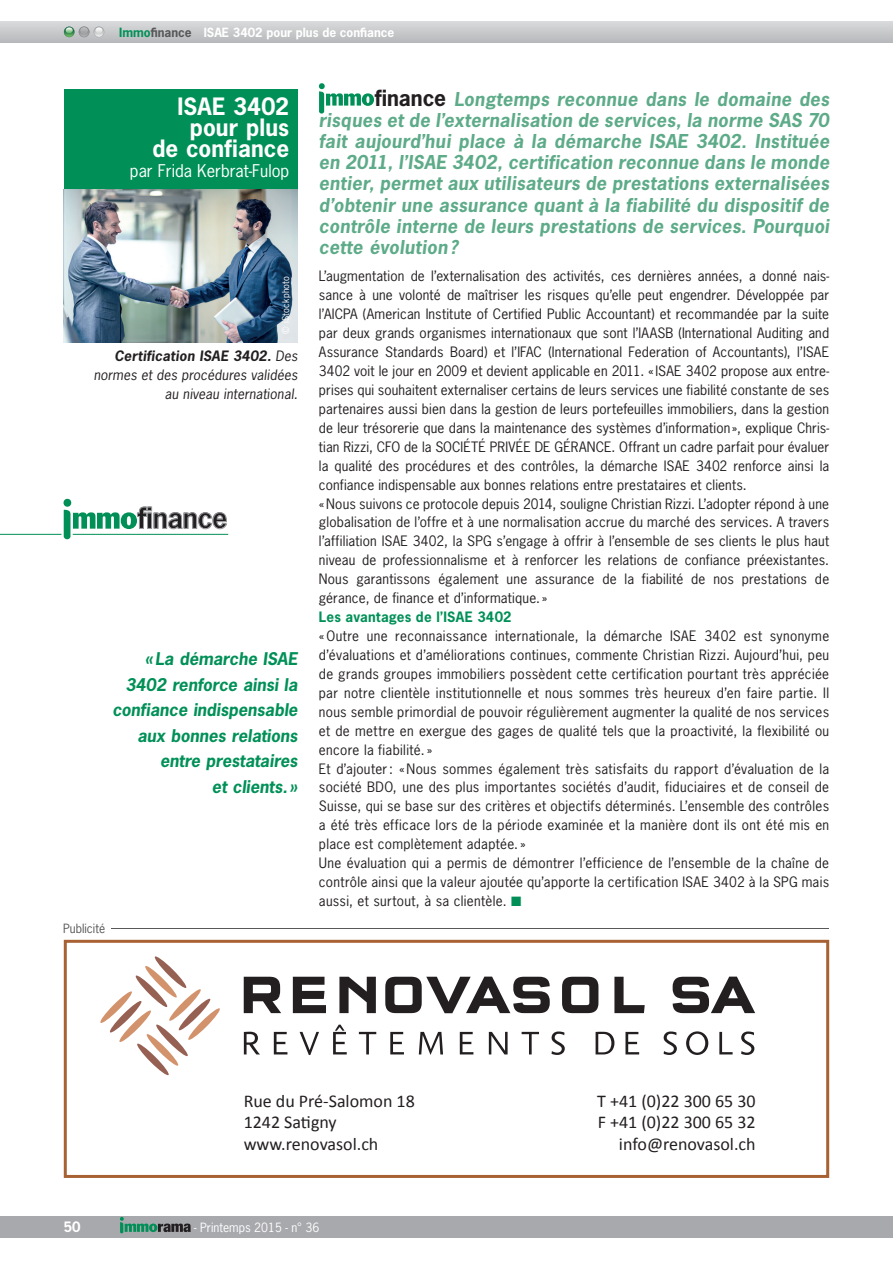
<style>
.page{position:relative;width:893px;height:1263px;background:#fff}
.page>*{position:absolute;margin:0;border:0;box-sizing:border-box;transform-origin:0 0}
.t1{font:700 27.3px "News Gothic Std";letter-spacing:-.02em;color:#231f20}
.t2{font:700 22.5px/21px "News Gothic Std";letter-spacing:.005em;color:#fff;text-align:right}
.t3{font:italic 700 18px/21.1px "News Gothic Std";letter-spacing:.02em;color:#5dab88;text-align:justify}
.t4{font:18px/21.6px "Calibri";color:#231f20}
.t5{font:italic 700 16.5px/25.5px "News Gothic Std";color:#009057;text-align:right}
.t6{font:16.5px "News Gothic Std";color:#fff}
.t7{font:13.5px/18.9px "News Gothic Std";letter-spacing:.015em;color:#231f20}
.t8{font:italic 13.5px/18.8px "News Gothic Std";letter-spacing:.01em;color:#231f20;text-align:right}
.t9{font:700 13.5px "News Gothic Std";letter-spacing:.01em;color:#009057}
.t10{font:700 13.5px "News Gothic Std";color:#fff}
.t11{font:700 12px "News Gothic Std";color:#fff}
.t12{font:12px "News Gothic Std";color:#fff}
.t13{font:12px "News Gothic Std";color:#57585a}
.t14{font:9px "News Gothic Std";letter-spacing:.025em;color:#fff}
.s1{color:#009057}
.s2{color:#57585a}
.s3{font-weight:700}
.s4{font-style:normal;font-size:21px;color:#231f20}
</style>
<div class="page">
<hr style="left:112px;top:928px;width:717px;height:1px;background:#57585a">
<div style="left:0;top:21px;width:893px;height:22px;background:linear-gradient(to bottom,#d9dadc,#b9babc)"></div>
<div style="left:0;top:1216px;width:893px;height:21px;background:#a8a9ad"></div>
<svg style="left:120px;top:1217px;width:71px;height:16px"></svg>
<svg style="left:243px;top:976px;width:512px;height:79px"></svg>
<div style="left:64px;top:940px;width:765px;height:238px;border:3px solid #a76133"></div>
<svg style="left:244px;top:977px;width:37px;height:36px"></svg>
<svg style="left:293px;top:977px;width:33px;height:36px"></svg>
<svg style="left:339px;top:977px;width:37px;height:36px"></svg>
<svg style="left:385px;top:976px;width:165px;height:37px"></svg>
<svg style="left:673px;top:976px;width:82px;height:37px"></svg>
<svg style="left:562px;top:977px;width:36px;height:36px"></svg>
<svg style="left:614px;top:977px;width:31px;height:36px"></svg>
<svg style="left:244px;top:1032px;width:16px;height:22px"></svg>
<svg style="left:274px;top:1032px;width:13px;height:22px"></svg>
<svg style="left:300px;top:1032px;width:19px;height:23px"></svg>
<svg style="left:333px;top:1024px;width:14px;height:30px"></svg>
<svg style="left:359px;top:1032px;width:17px;height:22px"></svg>
<svg style="left:390px;top:1032px;width:14px;height:22px"></svg>
<svg style="left:419px;top:1032px;width:24px;height:23px"></svg>
<svg style="left:460px;top:1032px;width:13px;height:22px"></svg>
<svg style="left:489px;top:1032px;width:19px;height:22px"></svg>
<svg style="left:522px;top:1032px;width:17px;height:22px"></svg>
<svg style="left:551px;top:1031px;width:14px;height:24px"></svg>
<svg style="left:596px;top:1032px;width:18px;height:22px"></svg>
<svg style="left:625px;top:1032px;width:14px;height:22px"></svg>
<svg style="left:664px;top:1031px;width:13px;height:24px"></svg>
<svg style="left:686px;top:1031px;width:22px;height:24px"></svg>
<svg style="left:719px;top:1032px;width:14px;height:22px"></svg>
<svg style="left:741px;top:1031px;width:13px;height:24px"></svg>
<svg style="left:100px;top:956px;width:120px;height:120px"></svg>
<svg style="left:64px;top:27px;width:40px;height:10px"></svg>
<svg style="left:319px;top:83px;width:55px;height:31px"></svg>
<hr style="left:0;top:534px;width:228px;height:1px;background:#009057">
<div style="left:64px;top:499px;width:7px;height:8px;background:#009057;border-radius:50%"></div>
<svg style="left:60px;top:505px;width:167px;height:35px"></svg>
<img style="left:64px;top:189px;width:234px;height:153px">
<div style="left:64px;top:89px;width:234px;height:100px;background:#009057"></div>
<p class="t11" style="left:119px;top:24px;width:277px"><span class="s1">Immo</span><span class="s2">finance</span> ISAE 3402 pour plus de confiance</p>
<h2 class="t2" style="left:152px;top:96px;width:138px">ISAE 3402 pour plus<br>de confiance</h2>
<p class="t6" style="left:130px;top:160px;width:161px">par Frida Kerbrat-Fulop</p>
<p class="t14" style="left:280px;top:334px;width:59px;rotate:-90deg">© iStockphoto</p>
<p class="t8" style="left:94px;top:347px;width:205px"><span class="s3">Certification ISAE 3402.</span> Des normes et des procédures validées au niveau international.</p>
<h1 class="t1" style="left:137px;top:500px;width:92px">finance</h1>
<p class="t5" style="left:112px;top:646px;width:187px">« La démarche ISAE<br>3402 renforce ainsi la confiance indispensable aux bonnes relations entre prestataires<br>et clients. »</p>
<p class="t13" style="left:63px;top:921px;width:44px">Publicité</p>
<p class="t3" style="left:319px;top:88px;width:512px;text-indent:56px"><span class="s4">finance</span> Longtemps reconnue dans le domaine des risques et de l’externalisation de services, la norme SAS 70 fait aujourd’hui place à la démarche ISAE 3402. Instituée en 2011, l’ISAE 3402, certification reconnue dans le monde entier, permet aux utilisateurs de prestations externalisées d’obtenir une assurance quant à la fiabilité du dispositif de contrôle interne de leurs prestations de services. Pourquoi cette évolution ?</p>
<p class="t7" style="left:319px;top:267px;width:512px">L’augmentation de l’externalisation des activités, ces dernières années, a donné nais&shy;sance à une volonté de maîtriser les risques qu’elle peut engendrer. Développée par l’AICPA (American Institute of Certified Public Accountant) et recommandée par la suite par deux grands organismes internationaux que sont l’IAASB (International Auditing and Assurance Standards Board) et l’IFAC (International Federation of Accountants), l’ISAE 3402 voit le jour en 2009 et devient applicable en 2011. « ISAE 3402 propose aux entre&shy;prises qui souhaitent externaliser certains de leurs services une fiabilité constante de ses partenaires aussi bien dans la gestion de leurs portefeuilles immobiliers, dans la gestion de leur trésorerie que dans la maintenance des systèmes d’information », explique Chris&shy;tian Rizzi, CFO de la SOCIÉTÉ PRIVÉE DE GÉRANCE. Offrant un cadre parfait pour évaluer la qualité des procédures et des contrôles, la démarche ISAE 3402 renforce ainsi la confiance indispensable aux bonnes relations entre prestataires et clients.<br>« Nous suivons ce protocole depuis 2014, souligne Christian Rizzi. L’adopter répond à une globalisation de l’offre et à une normalisation accrue du marché des services. A travers l’affiliation ISAE 3402, la SPG s’engage à offrir à l’ensemble de ses clients le plus haut niveau de professionnalisme et à renforcer les relations de confiance préexistantes.<br>Nous garantissons également une assurance de la fiabilité de nos prestations de gérance, de finance et d’informatique. »</p>
<p class="t9" style="left:319px;top:608px;width:194px">Les avantages de l’ISAE 3402</p>
<p class="t7" style="left:319px;top:626px;width:512px">« Outre une reconnaissance internationale, la démarche ISAE 3402 est synonyme d’évaluations et d’améliorations continues, commente Christian Rizzi. Aujourd’hui, peu de grands groupes immobiliers possèdent cette certification pourtant très appréciée par notre clientèle institutionnelle et nous sommes très heureux d’en faire partie. Il nous semble primordial de pouvoir régulièrement augmenter la qualité de nos services et de mettre en exergue des gages de qualité tels que la proactivité, la flexibilité ou encore la fiabilité. »<br>Et d’ajouter : « Nous sommes également très satisfaits du rapport d’évaluation de la société BDO, une des plus importantes sociétés d’audit, fiduciaires et de conseil de Suisse, qui se base sur des critères et objectifs déterminés. L’ensemble des contrôles a été très efficace lors de la période examinée et la manière dont ils ont été mis en place est complètement adaptée. »<br>Une évaluation qui a permis de démontrer l’efficience de l’ensemble de la chaîne de contrôle ainsi que la valeur ajoutée qu’apporte la certification ISAE 3402 à la SPG mais aussi, et surtout, à sa clientèle. <span class="s1">■</span></p>
<h3 class="t4" style="left:244px;top:1090px;width:173px">Rue du Pré-Salomon 18<br>1242 Satigny www.renovasol.ch</h3>
<h3 class="t4" style="left:597px;top:1090px;width:160px;text-align:right">T +41 (0)22 300 65 30<br>F +41 (0)22 300 65 32 info@renovasol.ch</h3>
<p class="t10" style="left:64px;top:1218px;width:18px">50</p>
<p class="t12" style="left:194px;top:1219px;width:127px">- Printemps 2015 - n° 36</p>
</div>
